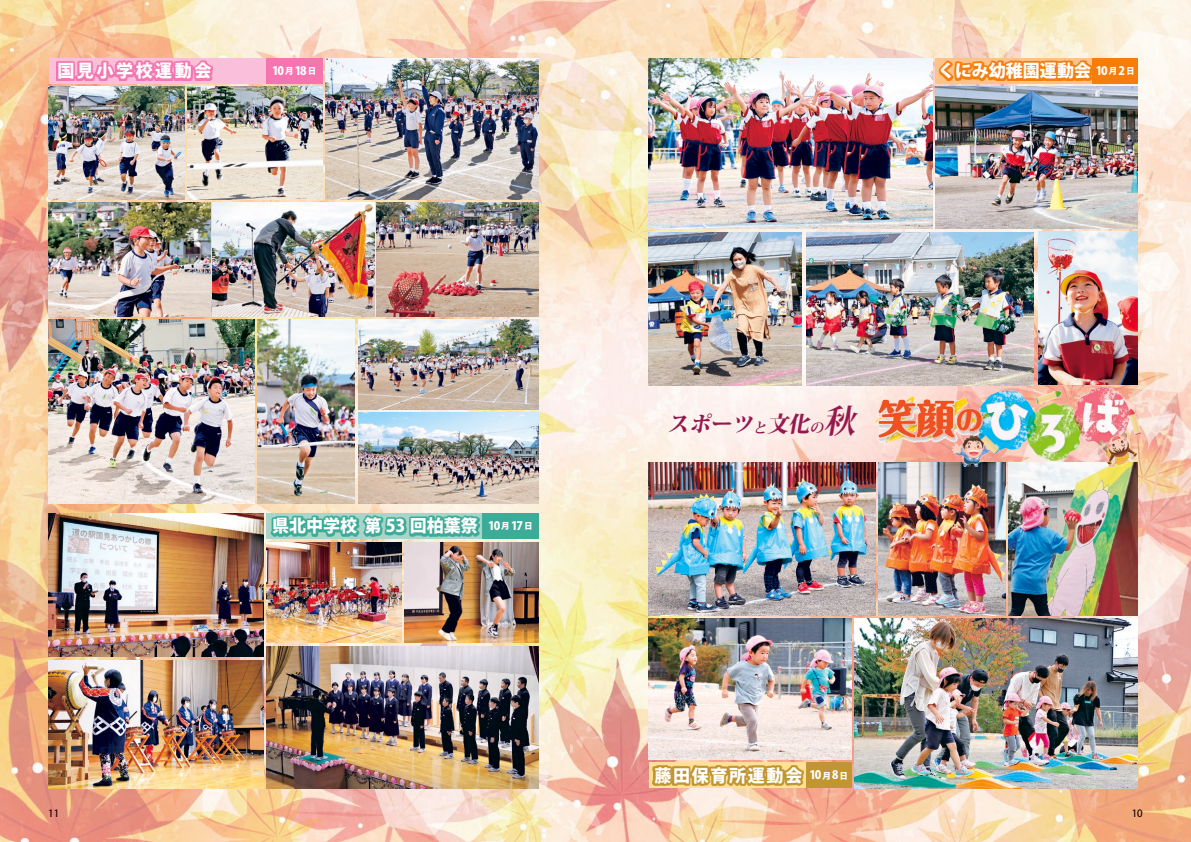
<style>
.page{position:relative;width:1191px;height:842px;background:#fff}
.page>*{position:absolute;margin:0;border:0;box-sizing:border-box;transform-origin:0 0}
.t1{font:italic 700 32.5px "Koz Min Pro";color:#8a003d}
.t2{font:italic 800 21.7px "Koz Min Pro";color:#8a003d}
.t3{font:800 17.3px "Koz Go Pro";color:#fff}
.t4{font:800 17.3px "Koz Go Pro";letter-spacing:.1em;color:#fff}
.t5{font:800 17.3px "Koz Go Pro";letter-spacing:.15em;color:#fff}
.t6{font:800 11.6px "Koz Go Pro";color:#fff}
.t7{font:9.9px "Koz Go Pro";color:#0c0910}
.s1{font-size:8.7px}
.s2{font-weight:700;font-size:14.5px}
</style>
<div class="page">
<img style="left:0;top:0;width:1191px;height:842px">
<div style="left:935px;top:58px;width:202px;height:26px;background:#fec28b"></div>
<img style="left:648px;top:58px;width:284px;height:170px">
<img style="left:806px;top:232px;width:227px;height:153px">
<img style="left:648px;top:232px;width:153px;height:154px">
<img style="left:1038px;top:232px;width:99px;height:151px">
<img style="left:935px;top:86px;width:202px;height:142px">
<div style="left:939px;top:61px;width:154px;height:20px;background:#f57e0b"></div>
<div style="left:1092px;top:58px;width:45px;height:26px;background:#f57e0b"></div>
<img style="left:854px;top:618px;width:283px;height:170px">
<img style="left:648px;top:618px;width:203px;height:142px">
<div style="left:648px;top:763px;width:203px;height:25px;background:#ffe095"></div>
<div style="left:652px;top:765px;width:152px;height:21px;background:#c09532"></div>
<img style="left:878px;top:466px;width:128px;height:149px">
<img style="left:648px;top:462px;width:227px;height:153px">
<img style="left:1008px;top:466px;width:129px;height:149px">
<div style="left:806px;top:763px;width:45px;height:25px;background:#c09532"></div>
<img style="left:49px;top:513px;width:214px;height:143px">
<img style="left:266px;top:646px;width:273px;height:142px">
<img style="left:266px;top:543px;width:135px;height:99px">
<img style="left:49px;top:660px;width:214px;height:128px">
<img style="left:404px;top:543px;width:135px;height:99px">
<div style="left:266px;top:513px;width:273px;height:26px;background:linear-gradient(to bottom,#acd4c9,#a9d3c8)"></div>
<div style="left:271px;top:515px;width:209px;height:21px;background:#3cab97"></div>
<div style="left:482px;top:513px;width:57px;height:26px;background:#3cab97"></div>
<img style="left:325px;top:58px;width:213px;height:142px">
<img style="left:49px;top:203px;width:161px;height:113px">
<img style="left:213px;top:203px;width:161px;height:113px">
<img style="left:377px;top:203px;width:161px;height:113px">
<img style="left:187px;top:86px;width:135px;height:114px">
<img style="left:49px;top:86px;width:135px;height:114px">
<div style="left:49px;top:58px;width:273px;height:26px;background:#fac0db"></div>
<div style="left:56px;top:60px;width:157px;height:21px;background:#f475b0"></div>
<div style="left:266px;top:58px;width:56px;height:26px;background:#f475b0"></div>
<img style="left:257px;top:319px;width:97px;height:185px">
<img style="left:358px;top:319px;width:180px;height:91px">
<img style="left:48px;top:319px;width:206px;height:185px">
<img style="left:358px;top:413px;width:180px;height:91px">
<img style="left:864px;top:383px;width:286px;height:83px">
<p class="t5" style="left:57px;top:60px;width:155px">国見小学校運動会</p>
<p class="t6" style="left:272px;top:63px;width:46px">10<span class="s1">月</span>18<span class="s1">日</span></p>
<p class="t3" style="left:938px;top:60px;width:198px">くにみ幼稚園運動会 <sup>10</sup><sup>月</sup><sup>2</sup><sup>日</sup></p>
<p class="t3" style="left:272px;top:515px;width:262px">県北中学校 第 53 回柏葉祭 <sup>10</sup><sup>月</sup><sup>17</sup><sup>日</sup></p>
<p class="t2" style="left:668px;top:408px;width:161px">スポーツ<span class="s2">と</span>文化<span class="s2">の</span></p>
<h1 class="t1" style="left:823px;top:397px;width:41px">秋</h1>
<p class="t4" style="left:654px;top:764px;width:195px">藤田保育所運動会 <sup>10</sup><sup>月</sup><sup>8</sup><sup>日</sup></p>
<p class="t7" style="left:48px;top:807px;width:12px">11</p>
<p class="t7" style="left:1131px;top:807px;width:12px">10</p>
</div>
